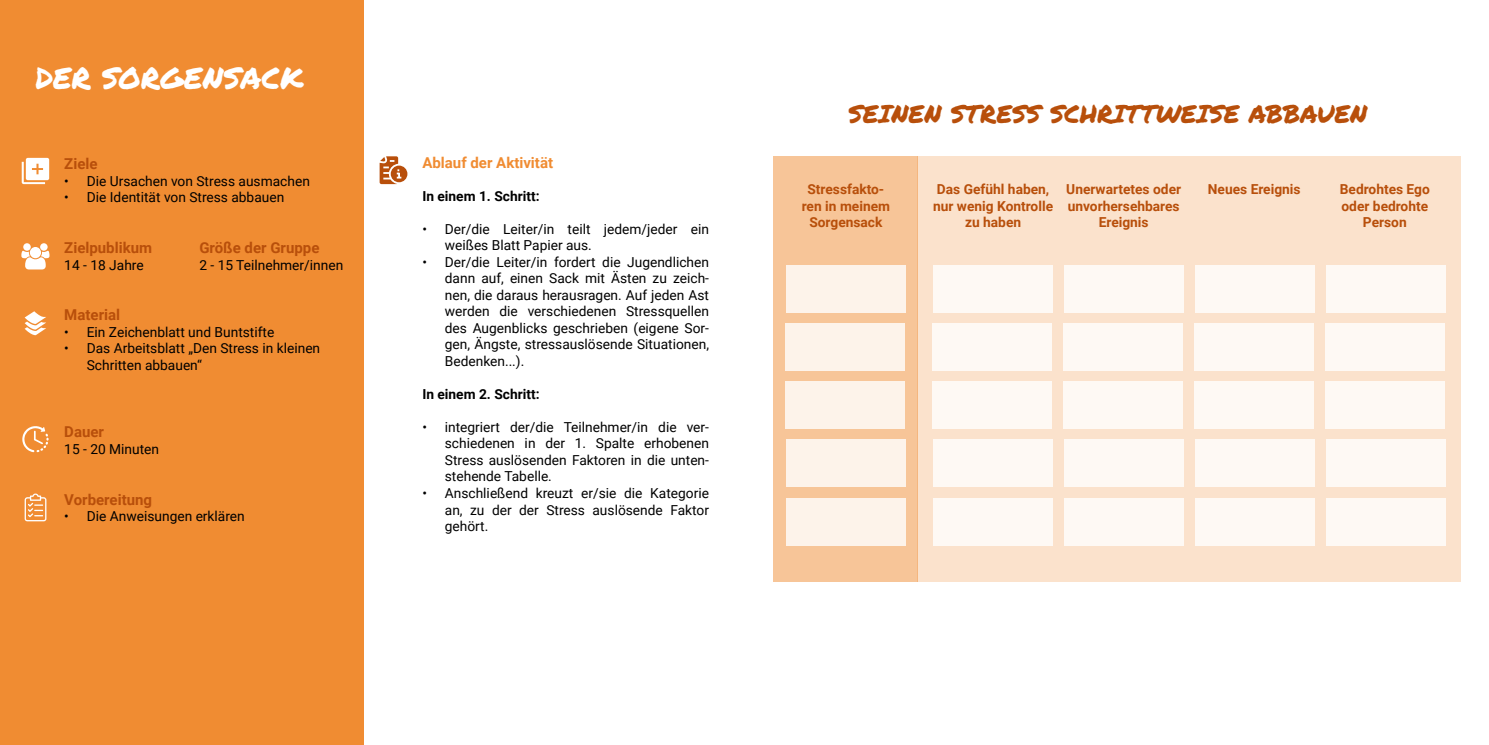
<style>
.page{position:relative;width:1489px;height:745px;background:#fff}
.page>*{position:absolute;margin:0;border:0;box-sizing:border-box;transform-origin:0 0}
.t1{font:30px "Permanent Marker";color:#fff}
.t2{font:25px "Permanent Marker";color:#b84f0b}
.t3{font:700 15px "Roboto";color:#b84f0b}
.t4{font:700 15px "Roboto";color:#f08c32}
.t5{font:13.75px/16.5px "Roboto";color:#000;text-align:justify}
.t6{font:700 13.75px/16.5px "Roboto";color:#b84f0b;text-align:center}
.t7{font:700 13.75px "Roboto";color:#000}
</style>
<div class="page">
<div style="left:0;top:0;width:363px;height:744px;background:#f08c32"></div>
<div style="left:30px;top:247px;width:11px;height:11px;background:#fff;border-radius:50%"></div>
<svg style="left:21px;top:250px;width:28px;height:19px"></svg>
<div style="left:23px;top:243px;width:8px;height:7px;background:#fff;border-radius:50%"></div>
<div style="left:40px;top:243px;width:8px;height:7px;background:#fff;border-radius:50%"></div>
<svg style="left:379px;top:156px;width:28px;height:28px"></svg>
<svg style="left:25px;top:311px;width:21px;height:24px"></svg>
<svg style="left:22px;top:426px;width:27px;height:26px"></svg>
<svg style="left:22px;top:158px;width:27px;height:26px"></svg>
<svg style="left:25px;top:493px;width:21px;height:28px"></svg>
<div style="left:772px;top:156px;width:145px;height:425px;background:#f7c598"></div>
<div style="left:917px;top:156px;width:543px;height:425px;background:#fbe2cc"></div>
<div style="left:786px;top:264px;width:119px;height:48px;background:#fdf3ea"></div>
<div style="left:785px;top:322px;width:119px;height:48px;background:#fdf3ea"></div>
<div style="left:785px;top:381px;width:119px;height:47px;background:#fdf3ea"></div>
<div style="left:786px;top:439px;width:119px;height:48px;background:#fdf3ea"></div>
<div style="left:786px;top:497px;width:119px;height:48px;background:#fdf3ea"></div>
<div style="left:933px;top:264px;width:120px;height:48px;background:#fef9f4"></div>
<div style="left:932px;top:322px;width:120px;height:48px;background:#fef9f4"></div>
<div style="left:932px;top:381px;width:120px;height:47px;background:#fef9f4"></div>
<div style="left:933px;top:439px;width:120px;height:48px;background:#fef9f4"></div>
<div style="left:933px;top:497px;width:120px;height:48px;background:#fef9f4"></div>
<div style="left:1064px;top:264px;width:119px;height:48px;background:#fef9f4"></div>
<div style="left:1063px;top:322px;width:119px;height:48px;background:#fef9f4"></div>
<div style="left:1063px;top:381px;width:119px;height:47px;background:#fef9f4"></div>
<div style="left:1064px;top:439px;width:119px;height:48px;background:#fef9f4"></div>
<div style="left:1064px;top:497px;width:119px;height:48px;background:#fef9f4"></div>
<div style="left:1195px;top:264px;width:119px;height:48px;background:#fef9f4"></div>
<div style="left:1194px;top:322px;width:119px;height:48px;background:#fef9f4"></div>
<div style="left:1194px;top:381px;width:119px;height:47px;background:#fef9f4"></div>
<div style="left:1195px;top:439px;width:119px;height:48px;background:#fef9f4"></div>
<div style="left:1195px;top:497px;width:119px;height:48px;background:#fef9f4"></div>
<div style="left:1326px;top:264px;width:119px;height:48px;background:#fef9f4"></div>
<div style="left:1325px;top:322px;width:119px;height:48px;background:#fef9f4"></div>
<div style="left:1325px;top:381px;width:119px;height:47px;background:#fef9f4"></div>
<div style="left:1326px;top:439px;width:119px;height:48px;background:#fef9f4"></div>
<div style="left:1326px;top:497px;width:119px;height:48px;background:#fef9f4"></div>
<h1 class="t1" style="left:35px;top:56px;width:269px">DER SORGENSACK</h1>
<p class="t3" style="left:64px;top:153px;width:35px">Ziele</p>
<p class="t5" style="left:64px;top:172px;width:247px">• Die Ursachen von Stress ausmachen</p>
<p class="t5" style="left:64px;top:188px;width:221px">• Die Identität von Stress abbauen</p>
<p class="t3" style="left:64px;top:237px;width:89px">Zielpublikum</p>
<p class="t3" style="left:199px;top:237px;width:122px">Größe der Gruppe</p>
<p class="t5" style="left:64px;top:256px;width:81px">14 - 18 Jahre</p>
<p class="t5" style="left:199px;top:256px;width:145px">2 - 15 Teilnehmer/innen</p>
<p class="t3" style="left:64px;top:304px;width:57px">Material</p>
<p class="t5" style="left:64px;top:323px;width:211px">• Ein Zeichenblatt und Buntstifte</p>
<p class="t5" style="left:87px;top:339px;width:235px;text-indent:-22px">• Das Arbeitsblatt „Den Stress in kleinen<br>Schritten abbauen“</p>
<p class="t3" style="left:64px;top:421px;width:41px">Dauer</p>
<p class="t5" style="left:64px;top:440px;width:96px">15 - 20 Minuten</p>
<p class="t3" style="left:64px;top:488px;width:89px">Vorbereitung</p>
<p class="t5" style="left:64px;top:507px;width:182px">• Die Anweisungen erklären</p>
<p class="t4" style="left:422px;top:152px;width:132px">Ablauf der Aktivität</p>
<p class="t7" style="left:422px;top:186px;width:119px">In einem 1. Schritt:</p>
<p class="t5" style="left:445px;top:220px;width:266px;text-indent:-22px">• Der/die Leiter/in teilt jedem/jeder ein weißes Blatt Papier aus.</p>
<p class="t5" style="left:445px;top:253px;width:266px;text-indent:-22px">• Der/die Leiter/in fordert die Jugendlichen dann auf, einen Sack mit Ästen zu zeich&shy;nen, die daraus herausragen. Auf jeden Ast werden die verschiedenen Stressquellen des Augenblicks geschrieben (eigene Sor&shy;gen, Ängste, stressauslösende Situationen, Bedenken...).</p>
<p class="t7" style="left:422px;top:384px;width:119px">In einem 2. Schritt:</p>
<p class="t5" style="left:445px;top:418px;width:266px;text-indent:-22px">• integriert der/die Teilnehmer/in die ver&shy;schiedenen in der 1. Spalte erhobenen Stress auslösenden Faktoren in die unten&shy;stehende Tabelle.</p>
<p class="t5" style="left:445px;top:484px;width:266px;text-indent:-22px">• Anschließend kreuzt er/sie die Kategorie an, zu der der Stress auslösende Faktor gehört.</p>
<h2 class="t2" style="left:848px;top:96px;width:520px">SEINEN STRESS SCHRITTWEISE ABBAUEN</h2>
<p class="t6" style="left:801px;top:181px;width:90px">Stressfakto&shy;ren in meinem<br>Sorgensack</p>
<p class="t6" style="left:933px;top:181px;width:121px">Das Gefühl haben, nur wenig Kontrolle zu haben</p>
<p class="t6" style="left:1066px;top:181px;width:116px">Unerwartetes oder unvorhersehbares<br>Ereignis</p>
<p class="t6" style="left:1207px;top:181px;width:94px">Neues Ereignis</p>
<p class="t6" style="left:1339px;top:181px;width:91px">Bedrohtes Ego oder bedrohte<br>Person</p>
</div>
